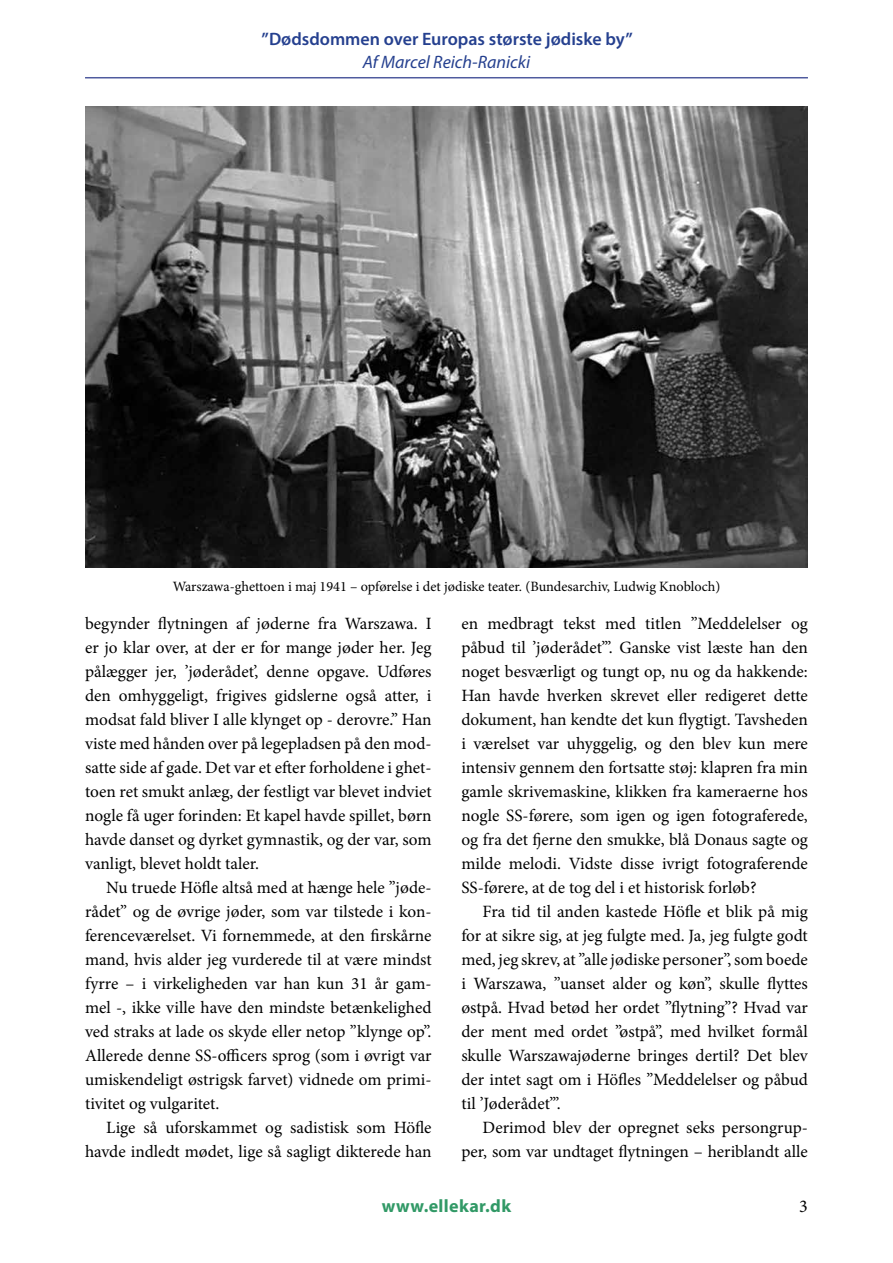
<style>
.page{position:relative;width:893px;height:1263px;background:#fff}
.page>*{position:absolute;margin:0;border:0;box-sizing:border-box;transform-origin:0 0}
.t1{font:600 18px "Myriad Pro";color:#25408f}
.t2{font:italic 18px "Myriad Pro";color:#25408f}
.t3{font:700 18px "Myriad Pro";letter-spacing:.02em;color:#319966}
.t4{font:18px "Minion Pro";color:#000}
.t5{font:17.25px/24px "Minion Pro";color:#000;text-align:justify}
.t6{font:14.25px "Minion Pro";letter-spacing:-.005em;color:#000}
</style>
<div class="page">
<hr style="left:85px;top:77px;width:723px;height:1px;background:#4f5b9e">
<img style="left:85px;top:106px;width:723px;height:461px">
<p class="t1" style="left:262px;top:28px;width:373px">”Dødsdommen over Europas største jødiske by”</p>
<p class="t2" style="left:363px;top:51px;width:169px">Af Marcel Reich-Ranicki</p>
<p class="t6" style="left:173px;top:577px;width:549px">Warszawa-ghettoen i maj 1941 – opførelse i det jødiske teater. (Bundesarchiv, Ludwig Knobloch)</p>
<p class="t5" style="left:85px;top:612px;width:348px">begynder flytningen af jøderne fra Warszawa. I er jo klar over, at der er for mange jøder her. Jeg pålægger jer, ’jøderådet’, denne opgave. Udføres den omhyggeligt, frigives gidslerne også atter, i modsat fald bliver I alle klynget op - derovre.” Han viste med hånden over på legepladsen på den mod&shy;satte side af gade. Det var et efter forholdene i ghet&shy;toen ret smukt anlæg, der festligt var blevet indviet nogle få uger forinden: Et kapel havde spillet, børn havde danset og dyrket gymnastik, og der var, som vanligt, blevet holdt taler.</p>
<p class="t5" style="left:85px;top:876px;width:348px;text-indent:21px">Nu truede Höfle altså med at hænge hele ”jøde&shy;rådet” og de øvrige jøder, som var tilstede i kon&shy;ferenceværelset. Vi fornemmede, at den firskårne mand, hvis alder jeg vurderede til at være mindst fyrre – i virkeligheden var han kun 31 år gam&shy;mel -, ikke ville have den mindste betænkelighed ved straks at lade os skyde eller netop ”klynge op”.<br>Allerede denne SS-officers sprog (som i øvrigt var umiskendeligt østrigsk farvet) vidnede om primi&shy;tivitet og vulgaritet.</p>
<p class="t5" style="left:85px;top:1116px;width:348px;text-align:right">Lige så uforskammet og sadistisk som Höfle havde indledt mødet, lige så sagligt dikterede han</p>
<p class="t5" style="left:461px;top:612px;width:348px">en medbragt tekst med titlen ”Meddelelser og påbud til ’jøderådet’”. Ganske vist læste han den noget besværligt og tungt op, nu og da hakkende:<br>Han havde hverken skrevet eller redigeret dette dokument, han kendte det kun flygtigt. Tavsheden i værelset var uhyggelig, og den blev kun mere intensiv gennem den fortsatte støj: klapren fra min gamle skrivemaskine, klikken fra kameraerne hos nogle SS-førere, som igen og igen fotograferede, og fra det fjerne den smukke, blå Donaus sagte og milde melodi. Vidste disse ivrigt fotograferende SS-førere, at de tog del i et historisk forløb?</p>
<p class="t5" style="left:461px;top:899px;width:348px;text-indent:21px">Fra tid til anden kastede Höfle et blik på mig for at sikre sig, at jeg fulgte med. Ja, jeg fulgte godt med, jeg skrev, at ”alle jødiske personer”, som boede i Warszawa, ”uanset alder og køn”, skulle flyttes østpå. Hvad betød her ordet ”flytning”? Hvad var der ment med ordet ”østpå”, med hvilket formål skulle Warszawajøderne bringes dertil? Det blev der intet sagt om i Höfles ”Meddelelser og påbud til ’Jøderådet’”.</p>
<p class="t5" style="left:461px;top:1115px;width:348px;text-align:right">Derimod blev der opregnet seks persongrup&shy;per, som var undtaget flytningen – heriblandt alle</p>
<p class="t3" style="left:382px;top:1194px;width:131px">www.ellekar.dk</p>
<p class="t4" style="left:799px;top:1194px;width:10px">3</p>
</div>
